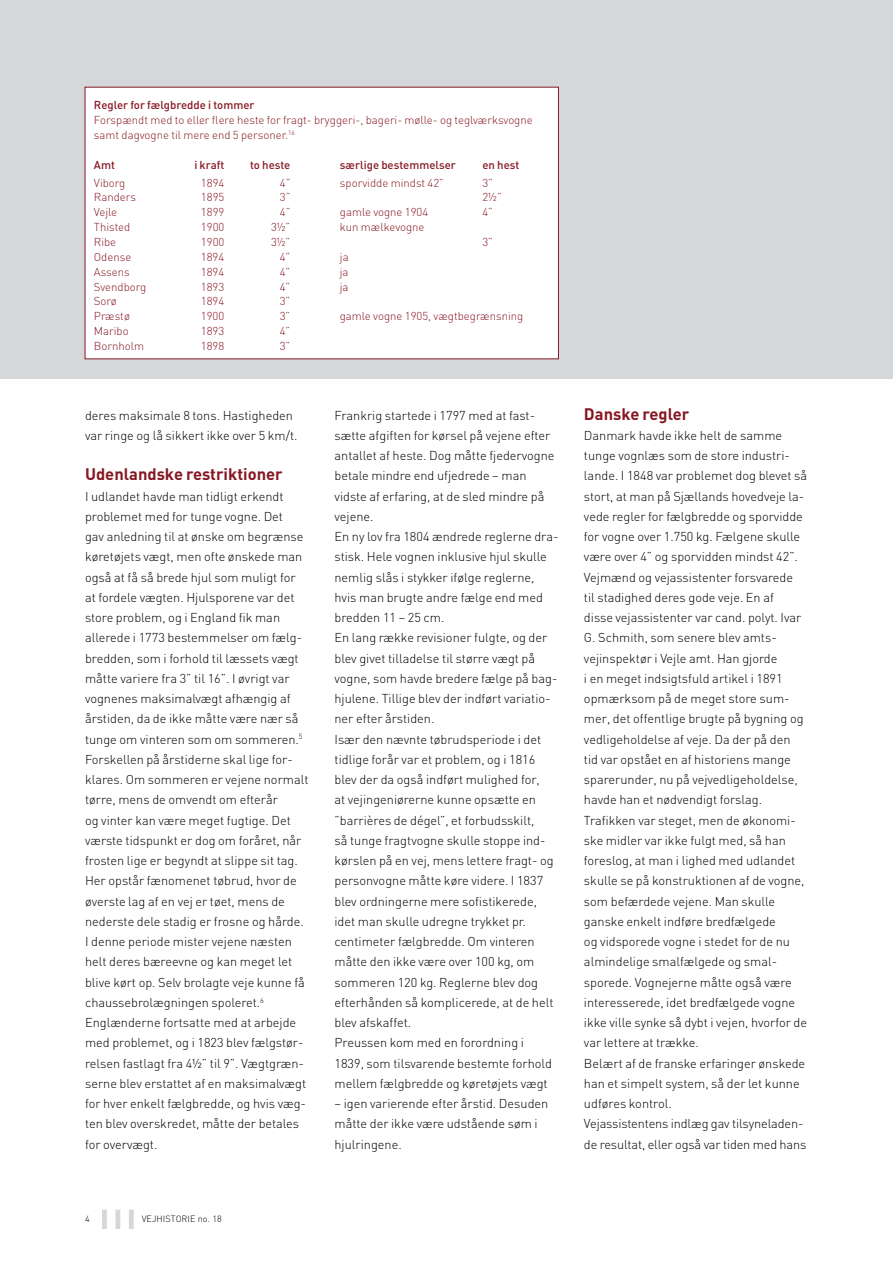
<style>
.page{position:relative;width:893px;height:1263px;background:#fff}
.page>*{position:absolute;margin:0;border:0;box-sizing:border-box;transform-origin:0 0}
.t1{font:700 16.5px "DIN";color:#861722}
.t2{font:300 12.75px/20.2px "DIN";color:#000}
.t3{font:300 11.4px/14.9px "DIN";color:#861722}
.t4{font:500 11.4px "DIN";color:#861722}
.t5{font:300 9px "DIN";letter-spacing:.01em;color:#000}
</style>
<div class="page">
<div style="left:0;top:0;width:893px;height:378px;background:#d4d8db"></div>
<div style="left:102px;top:1209px;width:5px;height:20px;background:#d4d8db"></div>
<div style="left:129px;top:1209px;width:5px;height:20px;background:#d4d8db"></div>
<div style="left:115px;top:1209px;width:5px;height:20px;background:#d4d8db"></div>
<div style="left:85px;top:87px;width:473px;height:272px;background:#fff"></div>
<p class="t4" style="left:94px;top:98px;width:162px">Regler for fælgbredde i tommer</p>
<p class="t3" style="left:94px;top:113px;width:440px">Forspændt med to eller flere heste for fragt- bryggeri-, bageri- mølle- og teglværksvogne samt dagvogne til mere end 5 personer.<sup>16</sup></p>
<p class="t4" style="left:94px;top:157px;width:23px">Amt</p>
<p class="t4" style="left:194px;top:157px;width:32px">i kraft</p>
<p class="t4" style="left:250px;top:157px;width:42px">to heste</p>
<p class="t4" style="left:340px;top:157px;width:117px">særlige bestemmelser</p>
<p class="t4" style="left:482px;top:157px;width:38px">en hest</p>
<p class="t3" style="left:94px;top:175px;width:33px">Viborg</p>
<p class="t3" style="left:201px;top:175px;width:25px">1894</p>
<p class="t3" style="left:280px;top:175px;width:12px">4”</p>
<p class="t3" style="left:340px;top:175px;width:106px">sporvidde mindst 42”</p>
<p class="t3" style="left:482px;top:175px;width:12px">3”</p>
<p class="t3" style="left:94px;top:190px;width:44px">Randers</p>
<p class="t3" style="left:201px;top:190px;width:25px">1895</p>
<p class="t3" style="left:280px;top:190px;width:12px">3”</p>
<p class="t3" style="left:482px;top:190px;width:21px">2½”</p>
<p class="t3" style="left:94px;top:205px;width:25px">Vejle</p>
<p class="t3" style="left:201px;top:205px;width:25px">1899</p>
<p class="t3" style="left:280px;top:205px;width:12px">4”</p>
<p class="t3" style="left:340px;top:205px;width:90px">gamle vogne 1904</p>
<p class="t3" style="left:482px;top:205px;width:12px">4”</p>
<p class="t3" style="left:94px;top:220px;width:38px">Thisted</p>
<p class="t3" style="left:201px;top:220px;width:25px">1900</p>
<p class="t3" style="left:271px;top:220px;width:21px">3½”</p>
<p class="t3" style="left:340px;top:220px;width:86px">kun mælkevogne</p>
<p class="t3" style="left:94px;top:234px;width:24px">Ribe</p>
<p class="t3" style="left:201px;top:234px;width:25px">1900</p>
<p class="t3" style="left:271px;top:234px;width:21px">3½”</p>
<p class="t3" style="left:482px;top:234px;width:12px">3”</p>
<p class="t3" style="left:94px;top:249px;width:39px">Odense</p>
<p class="t3" style="left:201px;top:249px;width:25px">1894</p>
<p class="t3" style="left:280px;top:249px;width:12px">4”</p>
<p class="t3" style="left:340px;top:249px;width:10px">ja</p>
<p class="t3" style="left:94px;top:264px;width:37px">Assens</p>
<p class="t3" style="left:201px;top:264px;width:25px">1894</p>
<p class="t3" style="left:280px;top:264px;width:12px">4”</p>
<p class="t3" style="left:340px;top:264px;width:10px">ja</p>
<p class="t3" style="left:94px;top:279px;width:54px">Svendborg</p>
<p class="t3" style="left:201px;top:279px;width:25px">1893</p>
<p class="t3" style="left:280px;top:279px;width:12px">4”</p>
<p class="t3" style="left:340px;top:279px;width:10px">ja</p>
<p class="t3" style="left:94px;top:294px;width:24px">Sorø</p>
<p class="t3" style="left:201px;top:294px;width:25px">1894</p>
<p class="t3" style="left:280px;top:294px;width:12px">3”</p>
<p class="t3" style="left:94px;top:309px;width:38px">Præstø</p>
<p class="t3" style="left:201px;top:309px;width:25px">1900</p>
<p class="t3" style="left:280px;top:309px;width:12px">3”</p>
<p class="t3" style="left:340px;top:309px;width:185px">gamle vogne 1905, vægtbegrænsning</p>
<p class="t3" style="left:94px;top:323px;width:36px">Maribo</p>
<p class="t3" style="left:201px;top:323px;width:25px">1893</p>
<p class="t3" style="left:280px;top:323px;width:12px">4”</p>
<p class="t3" style="left:94px;top:338px;width:52px">Bornholm</p>
<p class="t3" style="left:201px;top:338px;width:25px">1898</p>
<p class="t3" style="left:280px;top:338px;width:12px">3”</p>
<p class="t2" style="left:85px;top:405px;width:214px">deres maksimale 8 tons. Hastigheden var ringe og lå sikkert ikke over 5 km/t.</p>
<p class="t1" style="left:85px;top:464px;width:199px">Udenlandske restriktioner</p>
<p class="t2" style="left:85px;top:486px;width:225px">I udlandet havde man tidligt erkendt problemet med for tunge vogne. Det<br>gav anledning til at ønske om begrænse køretøjets vægt, men ofte ønskede man også at få så brede hjul som muligt for at fordele vægten. Hjulsporene var det store problem, og i England fik man allerede i 1773 bestemmelser om fælg&shy;bredden, som i forhold til læssets vægt måtte variere fra 3” til 16”. I øvrigt var vognenes maksimalvægt afhængig af årstiden, da de ikke måtte være nær så tunge om vinteren som om sommeren.<sup>5<br></sup>Forskellen på årstiderne skal lige for&shy;klares. Om sommeren er vejene normalt tørre, mens de omvendt om efterår<br>og vinter kan være meget fugtige. Det værste tidspunkt er dog om foråret, når frosten lige er begyndt at slippe sit tag.<br>Her opstår fænomenet tøbrud, hvor de øverste lag af en vej er tøet, mens de nederste dele stadig er frosne og hårde.<br>I denne periode mister vejene næsten helt deres bæreevne og kan meget let blive kørt op. Selv brolagte veje kunne få chaussebrolægningen spoleret.<sup>6<br></sup>Englænderne fortsatte med at arbejde med problemet, og i 1823 blev fælgstør&shy;relsen fastlagt fra 4½” til 9”. Vægtgræn&shy;serne blev erstattet af en maksimalvægt for hver enkelt fælgbredde, og hvis væg&shy;ten blev overskredet, måtte der betales for overvægt.</p>
<p class="t5" style="left:85px;top:1213px;width:6px">4</p>
<p class="t5" style="left:142px;top:1213px;width:81px">VEJHISTORIE no. 18</p>
<p class="t2" style="left:334px;top:405px;width:225px">Frankrig startede i 1797 med at fast&shy;sætte afgiften for kørsel på vejene efter antallet af heste. Dog måtte fjedervogne betale mindre end ufjedrede – man vidste af erfaring, at de sled mindre på vejene.<br>En ny lov fra 1804 ændrede reglerne dra&shy;stisk. Hele vognen inklusive hjul skulle nemlig slås i stykker ifølge reglerne, hvis man brugte andre fælge end med bredden 11 – 25 cm.<br>En lang række revisioner fulgte, og der blev givet tilladelse til større vægt på vogne, som havde bredere fælge på bag&shy;hjulene. Tillige blev der indført variatio&shy;ner efter årstiden.<br>Især den nævnte tøbrudsperiode i det tidlige forår var et problem, og i 1816 blev der da også indført mulighed for,<br>at vejingeniørerne kunne opsætte en ”barrières de dégel”, et forbudsskilt,<br>så tunge fragtvogne skulle stoppe ind&shy;kørslen på en vej, mens lettere fragt- og personvogne måtte køre videre. I 1837 blev ordningerne mere sofistikerede, idet man skulle udregne trykket pr. centimeter fælgbredde. Om vinteren måtte den ikke være over 100 kg, om sommeren 120 kg. Reglerne blev dog efterhånden så komplicerede, at de helt blev afskaffet.<br>Preussen kom med en forordning i<br>1839, som tilsvarende bestemte forhold mellem fælgbredde og køretøjets vægt</p>
<p class="t2" style="left:334px;top:1093px;width:215px">– igen varierende efter årstid. Desuden måtte der ikke være udstående søm i hjulringene.</p>
<p class="t1" style="left:584px;top:403px;width:107px">Danske regler</p>
<p class="t2" style="left:584px;top:425px;width:225px">Danmark havde ikke helt de samme tunge vognlæs som de store industri&shy;lande. I 1848 var problemet dog blevet så stort, at man på Sjællands hovedveje la&shy;vede regler for fælgbredde og sporvidde for vogne over 1.750 kg. Fælgene skulle være over 4” og sporvidden mindst 42”.<br>Vejmænd og vejassistenter forsvarede til stadighed deres gode veje. En af<br>disse vejassistenter var cand. polyt. Ivar G. Schmith, som senere blev amts&shy;vejinspektør i Vejle amt. Han gjorde<br>i en meget indsigtsfuld artikel i 1891 opmærksom på de meget store sum&shy;mer, det offentlige brugte på bygning og vedligeholdelse af veje. Da der på den tid var opstået en af historiens mange sparerunder, nu på vejvedligeholdelse, havde han et nødvendigt forslag.<br>Trafikken var steget, men de økonomi&shy;ske midler var ikke fulgt med, så han foreslog, at man i lighed med udlandet skulle se på konstruktionen af de vogne, som befærdede vejene. Man skulle ganske enkelt indføre bredfælgede<br>og vidsporede vogne i stedet for de nu almindelige smalfælgede og smal&shy;sporede. Vognejerne måtte også være interesserede, idet bredfælgede vogne ikke ville synke så dybt i vejen, hvorfor de var lettere at trække.<br>Belært af de franske erfaringer ønskede han et simpelt system, så der let kunne udføres kontrol.<br>Vejassistentens indlæg gav tilsyneladen&shy;de resultat, eller også var tiden med hans</p>
</div>
